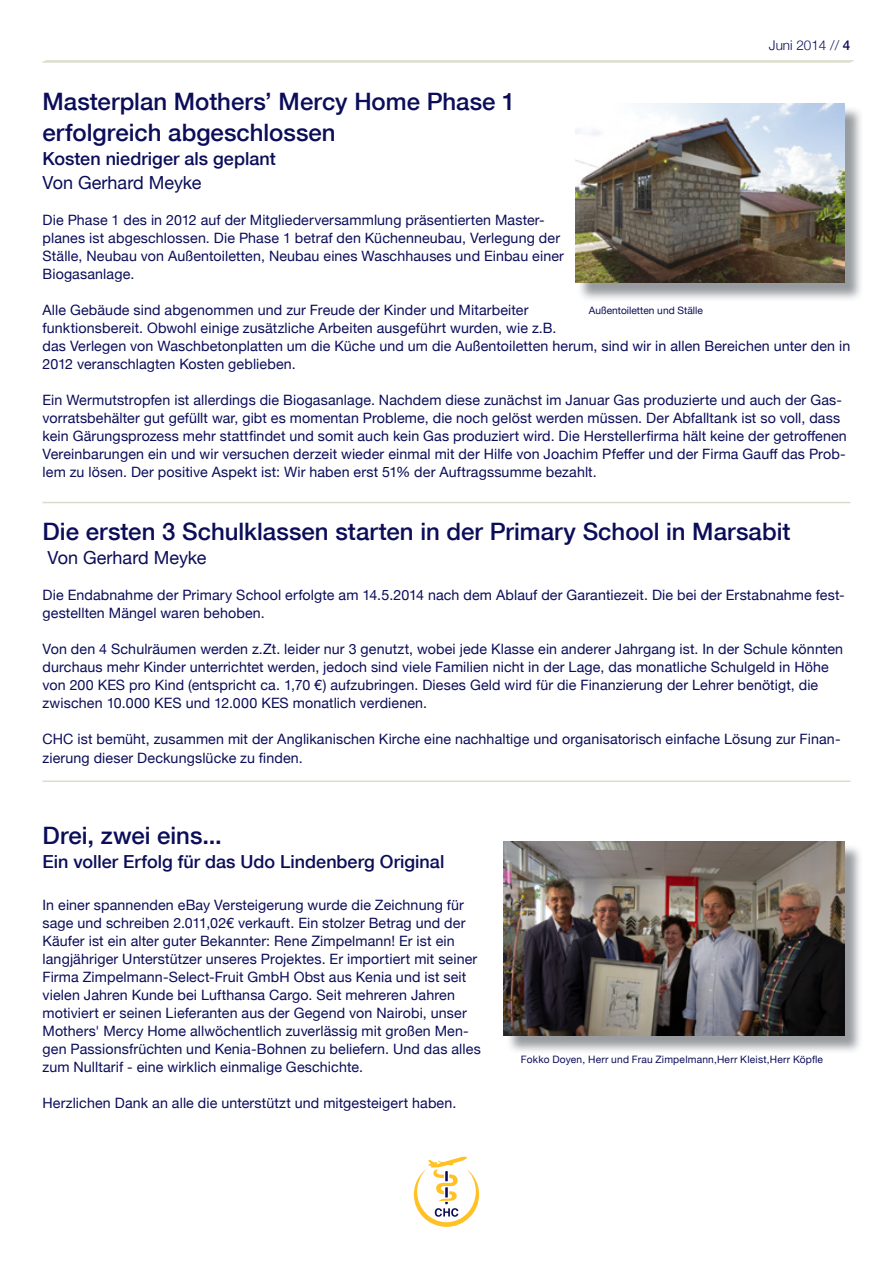
<style>
.page{position:relative;width:893px;height:1263px;background:#fff}
.page>*{position:absolute;margin:0;border:0;box-sizing:border-box;transform-origin:0 0}
.t1{font:500 24px/31.5px "Helvetica Neue";color:#0b0d59}
.t2{font:500 18px "Helvetica Neue";color:#0b0d59}
.t3{font:18px "Helvetica Neue";color:#0b0d59}
.t4{font:14.25px/18px "Helvetica Neue";letter-spacing:.01em;color:#0b0d59}
.t5{font:300 13.5px "Helvetica Neue";color:#0b0d59}
.t6{font:10.2px "Helvetica Neue";letter-spacing:.02em;color:#0b0d59}
.t7{font:10.2px "Helvetica Neue";color:#0b0d59}
.s1{font-weight:500}
</style>
<div class="page">
<hr style="left:43px;top:502px;width:807px;height:1px;background:#dadcca">
<hr style="left:43px;top:780px;width:807px;height:2px;background:#dadcca">
<svg style="left:506px;top:844px;width:354px;height:208px;background:#b4b6b7"></svg>
<img style="left:504px;top:842px;width:340px;height:193px">
<svg style="left:580px;top:106px;width:281px;height:193px;background:#b9bbbd"></svg>
<img style="left:575px;top:103px;width:269px;height:180px">
<hr style="left:43px;top:61px;width:807px;height:2px;background:#dadcca">
<svg style="left:414px;top:1156px;width:65px;height:71px"></svg>
<hr style="left:45px;top:60px;width:808px;height:2px;background:#dadcca">
<p class="t5" style="left:769px;top:34px;width:83px">Juni 2014 // <span class="s1">4</span></p>
<h1 class="t1" style="left:43px;top:84px;width:475px">Masterplan Mothers’ Mercy Home Phase 1 erfolgreich abgeschlossen</h1>
<p class="t2" style="left:43px;top:144px;width:235px">Kosten niedriger als geplant</p>
<p class="t3" style="left:43px;top:167px;width:161px">Von Gerhard Meyke</p>
<p class="t4" style="left:43px;top:210px;width:523px">Die Phase 1 des in 2012 auf der Mitgliederversammlung präsentierten Master&shy;planes ist abgeschlossen. Die Phase 1 betraf den Küchenneubau, Verlegung der Ställe, Neubau von Außentoiletten, Neubau eines Waschhauses und Einbau einer Biogasanlage.</p>
<p class="t4" style="left:43px;top:300px;width:809px">Alle Gebäude sind abgenommen und zur Freude der Kinder und Mitarbeiter<br>funktionsbereit. Obwohl einige zusätzliche Arbeiten ausgeführt wurden, wie z.B.<br>das Verlegen von Waschbetonplatten um die Küche und um die Außentoiletten herum, sind wir in allen Bereichen unter den in 2012 veranschlagten Kosten geblieben.</p>
<p class="t4" style="left:43px;top:390px;width:806px">Ein Wermutstropfen ist allerdings die Biogasanlage. Nachdem diese zunächst im Januar Gas produzierte und auch der Gas&shy;vorratsbehälter gut gefüllt war, gibt es momentan Probleme, die noch gelöst werden müssen. Der Abfalltank ist so voll, dass kein Gärungsprozess mehr stattfindet und somit auch kein Gas produziert wird. Die Herstellerfirma hält keine der getroffenen Vereinbarungen ein und wir versuchen derzeit wieder einmal mit der Hilfe von Joachim Pfeffer und der Firma Gauff das Prob&shy;lem zu lösen. Der positive Aspekt ist: Wir haben erst 51% der Auftragssumme bezahlt.</p>
<p class="t7" style="left:589px;top:301px;width:116px">Außentoiletten und Ställe</p>
<h1 class="t1" style="left:43px;top:515px;width:749px">Die ersten 3 Schulklassen starten in der Primary School in Marsabit</h1>
<p class="t3" style="left:48px;top:543px;width:161px">Von Gerhard Meyke</p>
<p class="t4" style="left:43px;top:585px;width:804px">Die Endabnahme der Primary School erfolgte am 14.5.2014 nach dem Ablauf der Garantiezeit. Die bei der Erstabnahme fest&shy;gestellten Mängel waren behoben.</p>
<p class="t4" style="left:43px;top:639px;width:802px">Von den 4 Schulräumen werden z.Zt. leider nur 3 genutzt, wobei jede Klasse ein anderer Jahrgang ist. In der Schule könnten durchaus mehr Kinder unterrichtet werden, jedoch sind viele Familien nicht in der Lage, das monatliche Schulgeld in Höhe von 200 KES pro Kind (entspricht ca. 1,70 €) aufzubringen. Dieses Geld wird für die Finanzierung der Lehrer benötigt, die zwischen 10.000 KES und 12.000 KES monatlich verdienen.</p>
<p class="t4" style="left:43px;top:729px;width:799px">CHC ist bemüht, zusammen mit der Anglikanischen Kirche eine nachhaltige und organisatorisch einfache Lösung zur Finan&shy;zierung dieser Deckungslücke zu finden.</p>
<h1 class="t1" style="left:43px;top:818px;width:181px">Drei, zwei eins...</h1>
<p class="t2" style="left:43px;top:847px;width:403px">Ein voller Erfolg für das Udo Lindenberg Original</p>
<p class="t4" style="left:43px;top:894px;width:440px">In einer spannenden eBay Versteigerung wurde die Zeichnung für sage und schreiben 2.011,02€ verkauft. Ein stolzer Betrag und der Käufer ist ein alter guter Bekannter: Rene Zimpelmann! Er ist ein langjähriger Unterstützer unseres Projektes. Er importiert mit seiner Firma Zimpelmann-Select-Fruit GmbH Obst aus Kenia und ist seit vielen Jahren Kunde bei Lufthansa Cargo. Seit mehreren Jahren motiviert er seinen Lieferanten aus der Gegend von Nairobi, unser Mothers' Mercy Home allwöchentlich zuverlässig mit großen Men&shy;gen Passionsfrüchten und Kenia-Bohnen zu beliefern. Und das alles zum Nulltarif - eine wirklich einmalige Geschichte.</p>
<p class="t4" style="left:43px;top:1092px;width:415px">Herzlichen Dank an alle die unterstützt und mitgesteigert haben.</p>
<p class="t6" style="left:521px;top:1051px;width:304px">Fokko Doyen, Herr und Frau Zimpelmann,Herr Kleist,Herr Köpfle</p>
</div>
